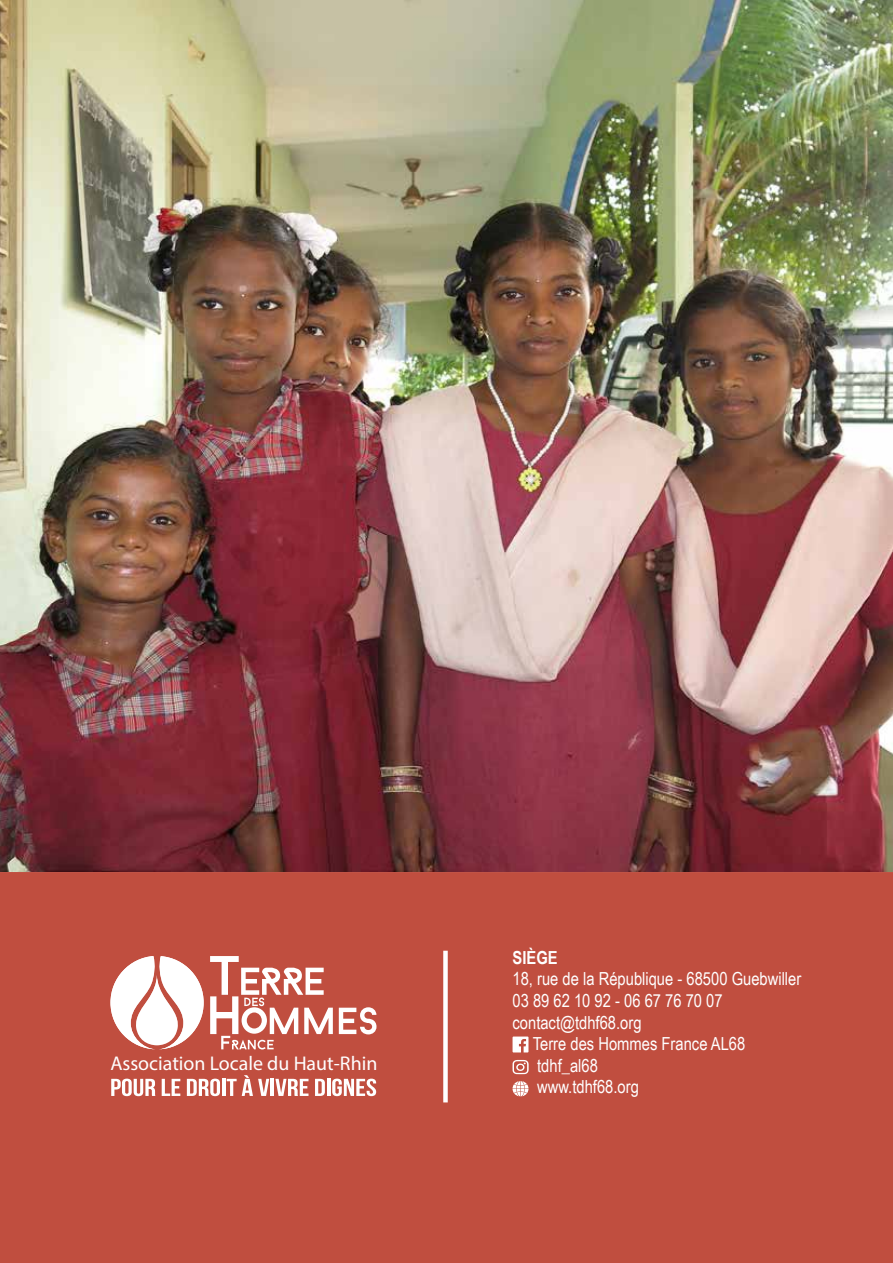
<style>
.page{position:relative;width:893px;height:1263px;background:#fff}
.page>*{position:absolute;margin:0;border:0;box-sizing:border-box;transform-origin:0 0}
.t1{font:19.95px "Myriad Pro";color:#fff}
.t2{font:18px "Arial Narrow";color:#fff}
.t3{font:700 18px "Arial Narrow";color:#fff}
</style>
<div class="page">
<div style="left:0;top:865px;width:893px;height:398px;background:#c04e3f"></div>
<div style="left:443px;top:951px;width:5px;height:151px;background:#fff"></div>
<svg style="left:339px;top:1007px;width:37px;height:27px"></svg>
<svg style="left:210px;top:956px;width:123px;height:93px"></svg>
<svg style="left:111px;top:1079px;width:44px;height:17px"></svg>
<svg style="left:162px;top:1079px;width:18px;height:17px"></svg>
<svg style="left:187px;top:1079px;width:33px;height:17px"></svg>
<hr style="left:222px;top:1079px;width:3px;height:17px;background:#fff">
<svg style="left:227px;top:1075px;width:42px;height:21px"></svg>
<hr style="left:271px;top:1079px;width:3px;height:17px;background:#fff">
<svg style="left:275px;top:1079px;width:33px;height:17px"></svg>
<svg style="left:315px;top:1079px;width:10px;height:17px"></svg>
<hr style="left:327px;top:1079px;width:3px;height:17px;background:#fff">
<svg style="left:332px;top:1079px;width:44px;height:17px"></svg>
<svg style="left:110px;top:956px;width:94px;height:93px;fill:#fff"></svg>
<svg style="left:513px;top:1036px;width:15px;height:16px"></svg>
<svg style="left:512px;top:1060px;width:17px;height:14px"></svg>
<svg style="left:513px;top:1081px;width:15px;height:15px"></svg>
<img style="left:0;top:0;width:893px;height:872px">
<p class="t1" style="left:110px;top:1051px;width:268px">Association Locale du Haut-Rhin</p>
<p class="t3" style="left:513px;top:944px;width:47px">SIÈGE</p>
<p class="t2" style="left:513px;top:966px;width:290px">18, rue de la République - 68500 Guebwiller</p>
<p class="t2" style="left:513px;top:987px;width:212px">03 89 62 10 92 - 06 67 76 70 07</p>
<p class="t2" style="left:513px;top:1009px;width:131px">contact@tdhf68.org</p>
<p class="t2" style="left:533px;top:1031px;width:214px">Terre des Hommes France AL68</p>
<p class="t2" style="left:537px;top:1052px;width:62px">tdhf_al68</p>
<p class="t2" style="left:537px;top:1074px;width:103px">www.tdhf68.org</p>
</div>
